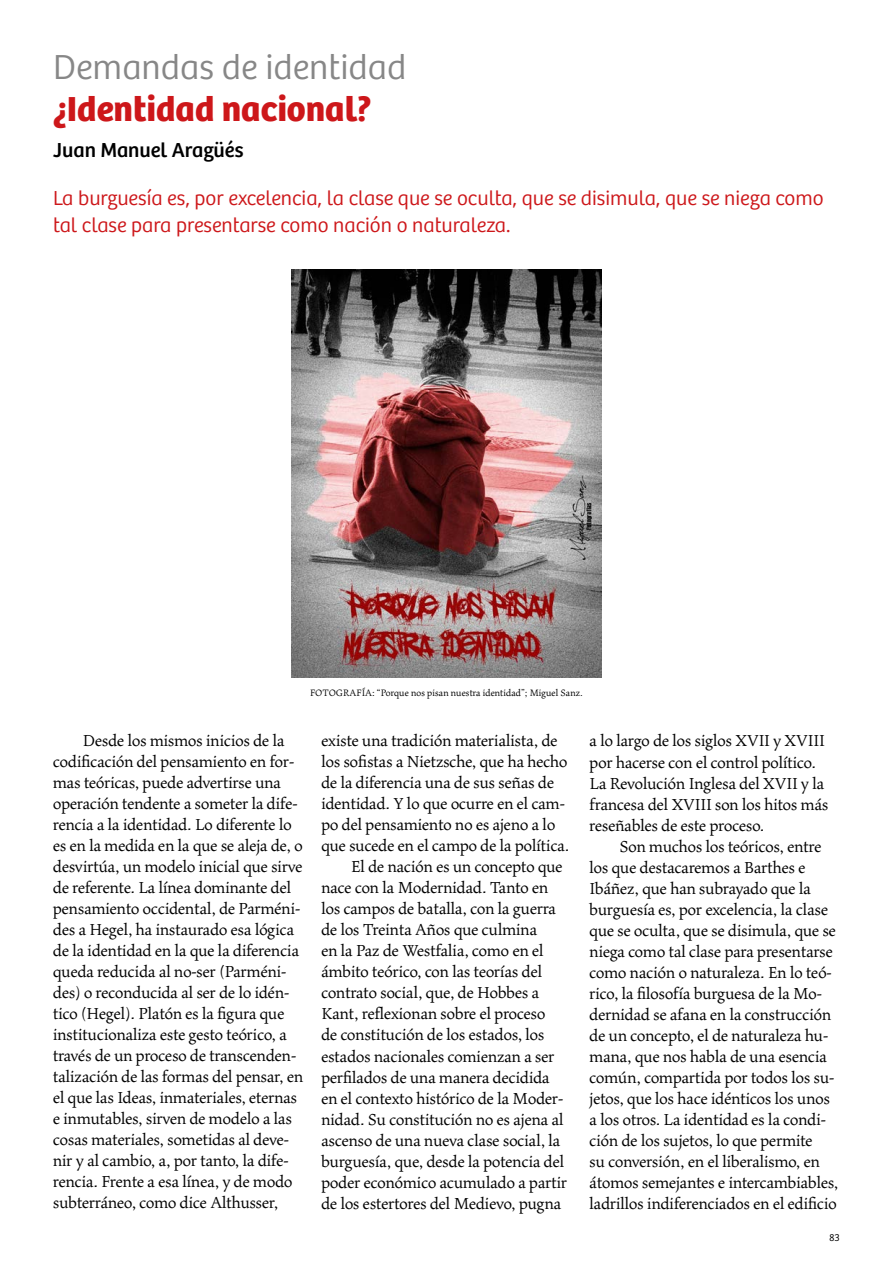
<style>
.page{position:relative;width:893px;height:1263px;background:#fff}
.page>*{position:absolute;margin:0;border:0;box-sizing:border-box;transform-origin:0 0}
.t1{font:300 36px "Bree";color:#878787}
.t2{font:700 36px "Bree";color:#cd171a}
.t3{font:300 21px/27px "Bree";color:#cd171a}
.t4{font:21px "Bree";color:#000}
.t5{font:18px/21px "Maiola Pro";letter-spacing:-.01em;color:#000}
.t6{font:10.5px "Maiola Pro";color:#000}
.t7{font:300 10.5px "Bree";color:#000}
</style>
<div class="page">
<img style="left:291px;top:270px;width:311px;height:408px">
<h1 class="t1" style="left:53px;top:47px;width:355px">Demandas de identidad</h1>
<h1 class="t2" style="left:53px;top:87px;width:320px">¿Identidad nacional?</h1>
<p class="t4" style="left:53px;top:138px;width:192px">Juan Manuel Aragüés</p>
<p class="t3" style="left:53px;top:185px;width:772px">La burguesía es, por excelencia, la clase que se oculta, que se disimula, que se niega como tal clase para presentarse como nación o naturaleza.</p>
<p class="t6" style="left:310px;top:687px;width:274px">FOTOGRAFÍA: “Porque nos pisan nuestra identidad”; Miguel Sanz.</p>
<p class="t5" style="left:53px;top:731px;width:252px;text-indent:30px">Desde los mismos inicios de la codificación del pensamiento en for&shy;mas teóricas, puede advertirse una operación tendente a someter la dife&shy;rencia a la identidad. Lo diferente lo es en la medida en la que se aleja de, o desvirtúa, un modelo inicial que sirve de referente. La línea dominante del pensamiento occidental, de Parméni&shy;des a Hegel, ha instaurado esa lógica de la identidad en la que la diferencia queda reducida al no-ser (Parméni&shy;des) o reconducida al ser de lo idén&shy;tico (Hegel). Platón es la figura que institucionaliza este gesto teórico, a través de un proceso de transcenden&shy;talización de las formas del pensar, en el que las Ideas, inmateriales, eternas e inmutables, sirven de modelo a las cosas materiales, sometidas al deve&shy;nir y al cambio, a, por tanto, la dife&shy;rencia. Frente a esa línea, y de modo subterráneo, como dice Althusser,</p>
<p class="t5" style="left:321px;top:731px;width:238px">existe una tradición materialista, de</p>
<p class="t5" style="left:321px;top:752px;width:248px">los sofistas a Nietzsche, que ha hecho</p>
<p class="t5" style="left:321px;top:773px;width:234px">de la diferencia una de sus señas de</p>
<p class="t5" style="left:321px;top:794px;width:245px">identidad. Y lo que ocurre en el cam-</p>
<p class="t5" style="left:321px;top:815px;width:236px">po del pensamiento no es ajeno a lo</p>
<p class="t5" style="left:321px;top:836px;width:250px">que sucede en el campo de la política.</p>
<p class="t5" style="left:351px;top:857px;width:213px">El de nación es un concepto que</p>
<p class="t5" style="left:321px;top:878px;width:229px">nace con la Modernidad. Tanto en</p>
<p class="t5" style="left:321px;top:899px;width:236px">los campos de batalla, con la guerra</p>
<p class="t5" style="left:321px;top:920px;width:217px">de los Treinta Años que culmina</p>
<p class="t5" style="left:321px;top:941px;width:224px">en la Paz de Westfalia, como en el</p>
<p class="t5" style="left:321px;top:962px;width:222px">ámbito teórico, con las teorías del</p>
<p class="t5" style="left:321px;top:983px;width:220px">contrato social, que, de Hobbes a</p>
<p class="t5" style="left:321px;top:1004px;width:226px">Kant, reflexionan sobre el proceso</p>
<p class="t5" style="left:321px;top:1025px;width:225px">de constitución de los estados, los</p>
<p class="t5" style="left:321px;top:1046px;width:235px">estados nacionales comienzan a ser</p>
<p class="t5" style="left:321px;top:1067px;width:230px">perfilados de una manera decidida</p>
<p class="t5" style="left:321px;top:1088px;width:244px">en el contexto histórico de la Moder-</p>
<p class="t5" style="left:321px;top:1109px;width:244px">nidad. Su constitución no es ajena al</p>
<p class="t5" style="left:321px;top:1130px;width:241px">ascenso de una nueva clase social, la</p>
<p class="t5" style="left:321px;top:1151px;width:244px">burguesía, que, desde la potencia del</p>
<p class="t5" style="left:321px;top:1172px;width:248px">poder económico acumulado a partir</p>
<p class="t5" style="left:321px;top:1193px;width:242px">de los estertores del Medievo, pugna</p>
<p class="t5" style="left:590px;top:731px;width:240px">a lo largo de los siglos XVII y XVIII por hacerse con el control político.<br>La Revolución Inglesa del XVII y la francesa del XVIII son los hitos más reseñables de este proceso.</p>
<p class="t5" style="left:590px;top:836px;width:250px;text-indent:30px">Son muchos los teóricos, entre los que destacaremos a Barthes e Ibáñez, que han subrayado que la burguesía es, por excelencia, la clase que se oculta, que se disimula, que se niega como tal clase para presentarse como nación o naturaleza. En lo teó&shy;rico, la filosofía burguesa de la Mo&shy;dernidad se afana en la construcción de un concepto, el de naturaleza hu&shy;mana, que nos habla de una esencia común, compartida por todos los su&shy;jetos, que los hace idénticos los unos a los otros. La identidad es la condi&shy;ción de los sujetos, lo que permite<br>su conversión, en el liberalismo, en átomos semejantes e intercambiables, ladrillos indiferenciados en el edificio</p>
<p class="t7" style="left:829px;top:1231px;width:12px">83</p>
</div>
